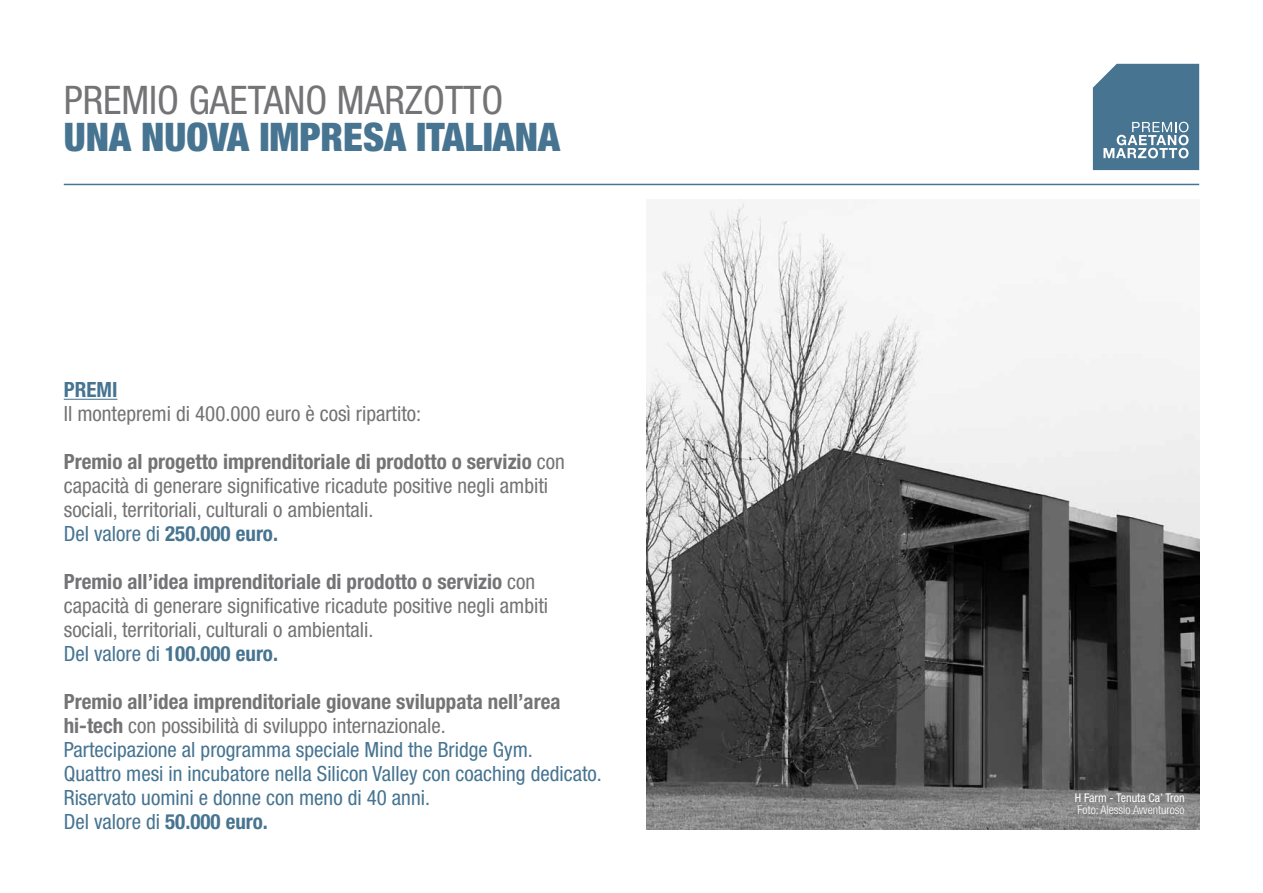
<style>
.page{position:relative;width:1263px;height:893px;background:#fff}
.page>*{position:absolute;margin:0;border:0;box-sizing:border-box;transform-origin:0 0}
.t1{font:900 condensed 39.45px "Helvetica Neue";color:#467491}
.t2{font:condensed 39.45px "Helvetica Neue";color:#747476}
.t3{font:condensed 21px/24px "Helvetica Neue";color:#747476}
.t4{font:condensed 21px/24px "Helvetica Neue";color:#467491}
.t5{font:700 condensed 21px "Helvetica Neue";color:#467491}
.t6{font:300 condensed 12px "Helvetica Neue";color:#fff}
.t7{font:condensed 12px "Helvetica Neue";color:#fff}
.s1{font-weight:700}
.s2{color:#467491}
.s3{font-weight:700;color:#467491}
.s4{font-weight:700;color:#747476}
.s5{color:#747476}
</style>
<div class="page">
<svg style="left:1093px;top:64px;width:106px;height:106px;background:#5a839d"></svg>
<hr style="left:64px;top:184px;width:1135px;height:1px;background:#467491">
<hr style="left:64px;top:399px;width:53px;height:1px;background:#467491">
<img style="left:646px;top:200px;width:553px;height:629px">
<h1 class="t2" style="left:64px;top:77px;width:441px">PREMIO GAETANO MARZOTTO</h1>
<h1 class="t1" style="left:64px;top:113px;width:498px">UNA NUOVA IMPRESA ITALIANA</h1>
<p class="t5" style="left:64px;top:377px;width:55px">PREMI</p>
<p class="t3" style="left:64px;top:402px;width:359px">Il montepremi di 400.000 euro è così ripartito:</p>
<p class="t3" style="left:64px;top:450px;width:502px"><span class="s1">Premio al progetto imprenditoriale di prodotto o servizio</span> con capacità di generare significative ricadute positive negli ambiti sociali, territoriali, culturali o ambientali.<br><span class="s2">Del valore di</span> <span class="s3">250.000 euro.</span></p>
<p class="t3" style="left:64px;top:570px;width:486px"><span class="s1">Premio all’idea imprenditoriale di prodotto o servizio</span> con capacità di generare significative ricadute positive negli ambiti sociali, territoriali, culturali o ambientali.<br><span class="s2">Del valore di</span> <span class="s3">100.000 euro.</span></p>
<p class="t4" style="left:64px;top:690px;width:540px"><span class="s4">Premio all’idea imprenditoriale giovane sviluppata nell’area hi-tech</span> <span class="s5">con possibilità di sviluppo internazionale.<br></span>Partecipazione al programma speciale Mind the Bridge Gym.<br>Quattro mesi in incubatore nella Silicon Valley con coaching dedicato.<br>Riservato uomini e donne con meno di 40 anni.<br>Del valore di <span class="s1">50.000 euro.</span></p>
<p class="t7" style="left:1075px;top:791px;width:111px">H Farm - Tenuta Ca’ Tron</p>
<p class="t6" style="left:1077px;top:803px;width:109px">Foto: Alessio Avventuroso</p>
</div>
